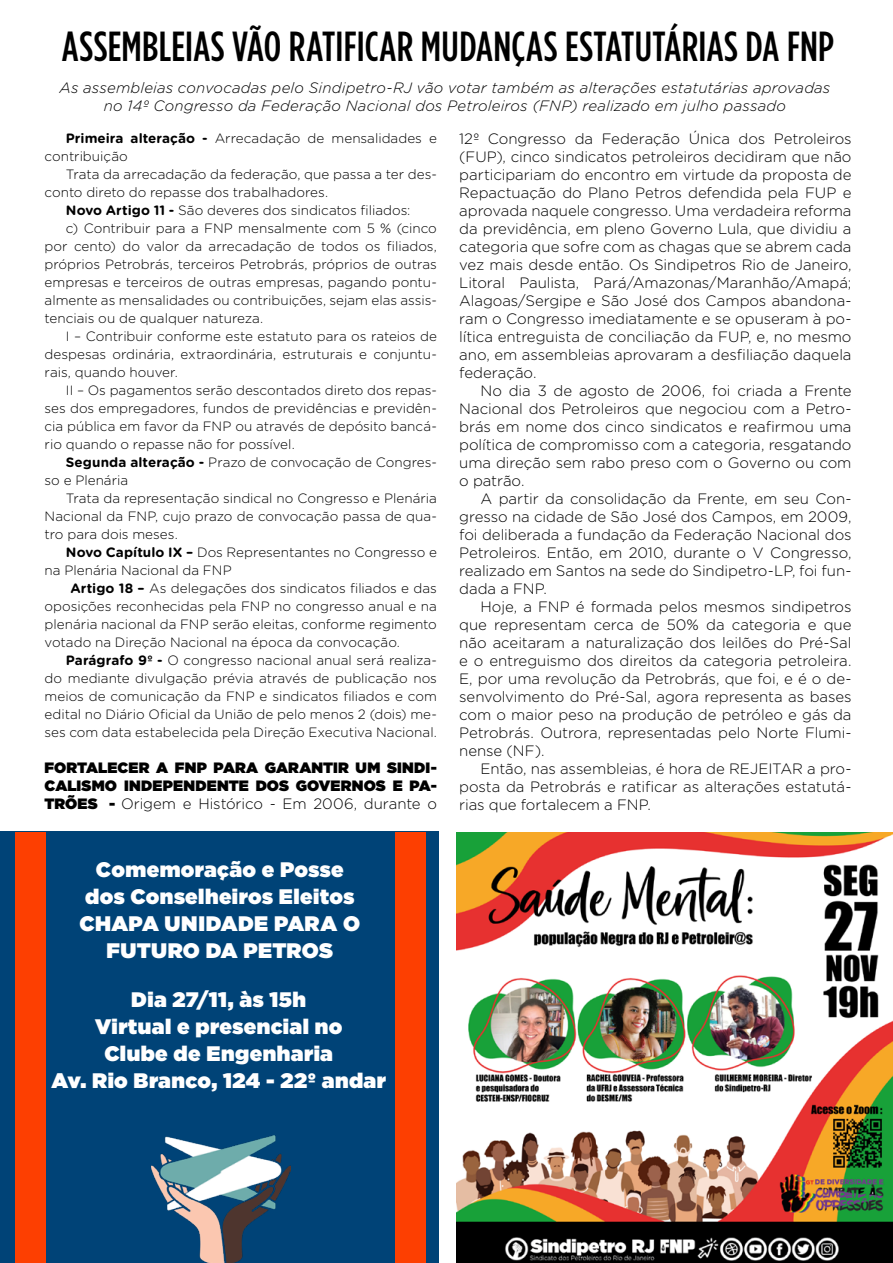
<style>
.page{position:relative;width:893px;height:1263px;background:#fff}
.page>*{position:absolute;margin:0;border:0;box-sizing:border-box;transform-origin:0 0}
.t1{font:500 42px "Gotham Condensed";letter-spacing:.005em;color:#000}
.t2{font:900 21px/27px "Gotham";letter-spacing:.02em;color:#fff;text-align:center}
.t3{font:300 15px/18px "Gotham Rounded";letter-spacing:-.005em;color:#000;text-align:justify}
.t4{font:italic 300 15px/18px "Gotham Rounded";letter-spacing:.01em;color:#000;text-align:center}
.t5{font:900 15px/18px "Gotham";letter-spacing:.01em;color:#000}
.t6{font:300 13.5px/18px "Gotham Rounded";color:#000}
.s1{font-weight:700}
.s2{font-family:"Gotham";font-weight:900}
</style>
<div class="page">
<div style="left:0;top:831px;width:439px;height:432px;background:#004377"></div>
<img style="left:457px;top:832px;width:436px;height:431px">
<img style="left:152px;top:1136px;width:138px;height:127px">
<div style="left:15px;top:832px;width:30px;height:431px;background:#fd3f01"></div>
<div style="left:395px;top:832px;width:30px;height:431px;background:#fd3f01"></div>
<h1 class="t1" style="left:62px;top:23px;width:774px">ASSEMBLEIAS VÃO RATIFICAR MUDANÇAS ESTATUTÁRIAS DA FNP</h1>
<p class="t4" style="left:59px;top:78px;width:772px">As assembleias convocadas pelo Sindipetro-RJ vão votar também as alterações estatutárias aprovadas no 14º Congresso da Federação Nacional dos Petroleiros (FNP) realizado em julho passado</p>
<p class="t6" style="left:45px;top:128px;width:394px;text-indent:21px"><span class="s1">Primeira alteração -</span> Arrecadação de mensalidades e contribuição</p>
<p class="t6" style="left:66px;top:164px;width:372px">Trata da arrecadação da federação, que passa a ter des-</p>
<p class="t6" style="left:45px;top:182px;width:285px">conto direto do repasse dos trabalhadores.</p>
<p class="t6" style="left:66px;top:200px;width:346px"><span class="s1">Novo Artigo 11 -</span> São deveres dos sindicatos filiados:</p>
<p class="t6" style="left:66px;top:218px;width:372px">c) Contribuir para a FNP mensalmente com 5 % (cinco</p>
<p class="t6" style="left:45px;top:236px;width:394px">por cento) do valor da arrecadação de todos os filiados,</p>
<p class="t6" style="left:45px;top:254px;width:394px">próprios Petrobrás, terceiros Petrobrás, próprios de outras</p>
<p class="t6" style="left:45px;top:272px;width:394px">empresas e terceiros de outras empresas, pagando pontu-</p>
<p class="t6" style="left:45px;top:290px;width:394px">almente as mensalidades ou contribuições, sejam elas assis-</p>
<p class="t6" style="left:45px;top:308px;width:220px">tenciais ou de qualquer natureza.</p>
<p class="t6" style="left:66px;top:326px;width:372px">I – Contribuir conforme este estatuto para os rateios de</p>
<p class="t6" style="left:45px;top:344px;width:394px">despesas ordinária, extraordinária, estruturais e conjuntu-</p>
<p class="t6" style="left:45px;top:362px;width:135px">rais, quando houver.</p>
<p class="t6" style="left:66px;top:380px;width:372px">II – Os pagamentos serão descontados direto dos repas-</p>
<p class="t6" style="left:45px;top:398px;width:394px">ses dos empregadores, fundos de previdências e previdên-</p>
<p class="t6" style="left:45px;top:416px;width:394px">cia pública em favor da FNP ou através de depósito bancá-</p>
<p class="t6" style="left:45px;top:434px;width:252px">rio quando o repasse não for possível.</p>
<p class="t6" style="left:66px;top:452px;width:372px"><span class="s1">Segunda alteração -</span> Prazo de convocação de Congres-</p>
<p class="t6" style="left:45px;top:470px;width:85px">so e Plenária</p>
<p class="t6" style="left:66px;top:488px;width:372px">Trata da representação sindical no Congresso e Plenária</p>
<p class="t6" style="left:45px;top:506px;width:394px">Nacional da FNP, cujo prazo de convocação passa de qua-</p>
<p class="t6" style="left:45px;top:524px;width:135px">tro para dois meses.</p>
<p class="t6" style="left:66px;top:542px;width:373px"><span class="s1">Novo Capítulo IX –</span> Dos Representantes no Congresso e</p>
<p class="t6" style="left:45px;top:560px;width:189px">na Plenária Nacional da FNP</p>
<p class="t6" style="left:70px;top:578px;width:368px"><span class="s1">Artigo 18 –</span> As delegações dos sindicatos filiados e das</p>
<p class="t6" style="left:45px;top:596px;width:394px">oposições reconhecidas pela FNP no congresso anual e na</p>
<p class="t6" style="left:45px;top:614px;width:394px">plenária nacional da FNP serão eleitas, conforme regimento</p>
<p class="t6" style="left:45px;top:632px;width:357px">votado na Direção Nacional na época da convocação.</p>
<p class="t6" style="left:66px;top:650px;width:372px"><span class="s1">Parágrafo 9º -</span> O congresso nacional anual será realiza-</p>
<p class="t6" style="left:45px;top:668px;width:394px">do mediante divulgação prévia através de publicação nos</p>
<p class="t6" style="left:45px;top:686px;width:394px">meios de comunicação da FNP e sindicatos filiados e com</p>
<p class="t6" style="left:45px;top:704px;width:394px">edital no Diário Oficial da União de pelo menos 2 (dois) me-</p>
<p class="t6" style="left:45px;top:722px;width:394px">ses com data estabelecida pela Direção Executiva Nacional.</p>
<p class="t5" style="left:45px;top:758px;width:394px">FORTALECER A FNP PARA GARANTIR UM SINDI-<br>CALISMO INDEPENDENTE DOS GOVERNOS E PA-</p>
<p class="t3" style="left:45px;top:794px;width:394px"><span class="s2">TRÕES -</span> Origem e Histórico - Em 2006, durante o</p>
<h2 class="t2" style="left:79px;top:855px;width:282px">Comemoração e Posse dos Conselheiros Eleitos<br>CHAPA UNIDADE PARA O<br>FUTURO DA PETROS</h2>
<h2 class="t2" style="left:51px;top:985px;width:336px">Dia 27/11, às 15h<br>Virtual e presencial no<br>Clube de Engenharia<br>Av. Rio Branco, 124 - 22º andar</h2>
<p class="t3" style="left:459px;top:129px;width:394px">12º Congresso da Federação Única dos Petroleiros (FUP), cinco sindicatos petroleiros decidiram que não participariam do encontro em virtude da proposta de Repactuação do Plano Petros defendida pela FUP e aprovada naquele congresso. Uma verdadeira reforma da previdência, em pleno Governo Lula, que dividiu a categoria que sofre com as chagas que se abrem cada vez mais desde então. Os Sindipetros Rio de Janeiro, Litoral Paulista, Pará/Amazonas/Maranhão/Amapá; Alagoas/Sergipe e São José dos Campos abandona&shy;ram o Congresso imediatamente e se opuseram à po&shy;lítica entreguista de conciliação da FUP, e, no mesmo ano, em assembleias aprovaram a desfiliação daquela federação.</p>
<p class="t3" style="left:459px;top:381px;width:394px;text-indent:21px">No dia 3 de agosto de 2006, foi criada a Frente Nacional dos Petroleiros que negociou com a Petro&shy;brás em nome dos cinco sindicatos e reafirmou uma política de compromisso com a categoria, resgatando uma direção sem rabo preso com o Governo ou com o patrão.</p>
<p class="t3" style="left:459px;top:489px;width:394px;text-indent:21px">A partir da consolidação da Frente, em seu Con&shy;gresso na cidade de São José dos Campos, em 2009, foi deliberada a fundação da Federação Nacional dos Petroleiros. Então, em 2010, durante o V Congresso, realizado em Santos na sede do Sindipetro-LP, foi fun&shy;dada a FNP.</p>
<p class="t3" style="left:459px;top:597px;width:394px;text-indent:21px">Hoje, a FNP é formada pelos mesmos sindipetros que representam cerca de 50% da categoria e que não aceitaram a naturalização dos leilões do Pré-Sal e o entreguismo dos direitos da categoria petroleira.<br>E, por uma revolução da Petrobrás, que foi, e é o de&shy;senvolvimento do Pré-Sal, agora representa as bases com o maior peso na produção de petróleo e gás da Petrobrás. Outrora, representadas pelo Norte Flumi&shy;nense (NF).</p>
<p class="t3" style="left:459px;top:759px;width:394px;text-indent:21px">Então, nas assembleias, é hora de REJEITAR a pro&shy;posta da Petrobrás e ratificar as alterações estatutá&shy;rias que fortalecem a FNP.</p>
</div>
